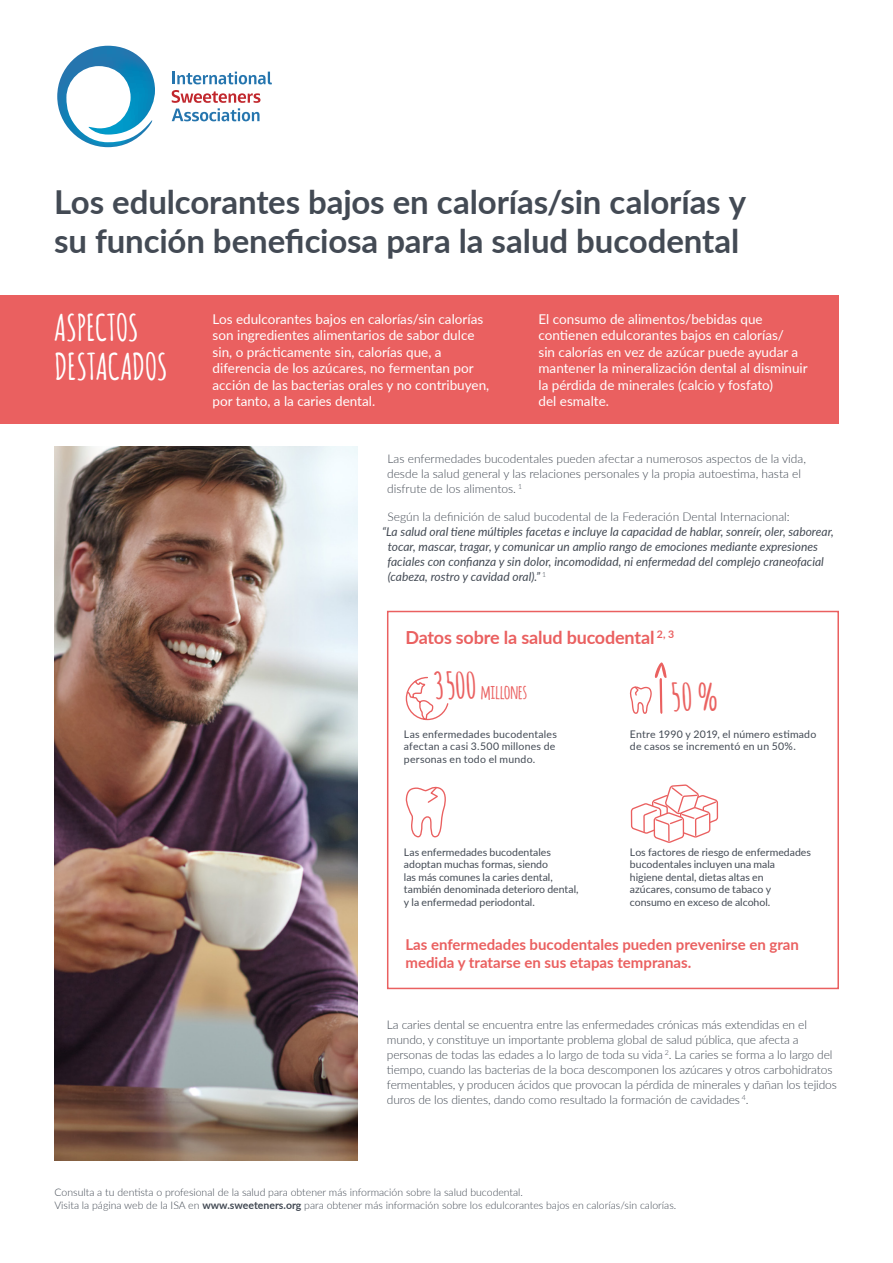
<style>
.page{position:relative;width:893px;height:1263px;background:#fff}
.page>*{position:absolute;margin:0;border:0;box-sizing:border-box;transform-origin:0 0}
.t1{font:700 37.5px "Amatic SC";color:#ea6160}
.t2{font:700 36px/38.2px "Amatic SC";letter-spacing:-.025em;color:#fff}
.t3{font:700 33px/39.6px "Lato";letter-spacing:-.005em;color:#434a54}
.t4{font:700 19.65px "Amatic";color:#ea6060}
.t5{font:700 18px "Lato";letter-spacing:-.01em;color:#ea6060}
.t6{font:700 15px/18px "Lato";color:#ea6060}
.t7{font:13.5px/16.5px "Lato";color:#fff}
.t8{font:300 12px/15px "Lato";letter-spacing:-.01em;color:#434a54}
.t9{font:italic 12px/15px "Lato";color:#434a54}
.t10{font:10.5px/12.6px "Lato";color:#434a54}
.t11{font:300 10.5px/12.6px "Lato";color:#434a54}
.t12{font:10.5px/12.6px "Lato";letter-spacing:.02em;color:#434a54}
.s1{font-size:36.15px}
.s2{font-weight:700}
</style>
<div class="page">
<svg style="left:57px;top:46px;width:98px;height:101px"></svg>
<svg style="left:172px;top:72px;width:100px;height:12px"></svg>
<svg style="left:172px;top:90px;width:88px;height:31px"></svg>
<div style="left:0;top:296px;width:839px;height:128px;background:#ea6060"></div>
<div style="left:387px;top:611px;width:452px;height:378px;border:2px solid #ea6060"></div>
<svg style="left:405px;top:676px;width:44px;height:45px"></svg>
<svg style="left:406px;top:786px;width:40px;height:52px"></svg>
<svg style="left:628px;top:610px;width:91px;height:233px"></svg>
<img style="left:54px;top:446px;width:303px;height:715px">
<h3 class="t3" style="left:54px;top:180px;width:694px">Los edulcorantes bajos en calorías/sin calorías y su función beneficiosa para la salud bucodental</h3>
<h2 class="t2" style="left:54px;top:306px;width:115px">ASPECTOS<br>DESTACADOS</h2>
<p class="t7" style="left:213px;top:310px;width:278px">Los edulcorantes bajos en calorías/sin calorías son ingredientes alimentarios de sabor dulce sin, o prácticamente sin, calorías que, a diferencia de los azúcares, no fermentan por acción de las bacterias orales y no contribuyen, por tanto, a la caries dental.</p>
<p class="t7" style="left:539px;top:310px;width:271px">El consumo de alimentos/bebidas que contienen edulcorantes bajos en calorías/<br>sin calorías en vez de azúcar puede ayudar a mantener la mineralización dental al disminuir la pérdida de minerales (calcio y fosfato)<br>del esmalte.</p>
<p class="t8" style="left:387px;top:451px;width:420px">Las enfermedades bucodentales pueden afectar a numerosos aspectos de la vida, desde la salud general y las relaciones personales y la propia autoestima, hasta el disfrute de los alimentos. <sup>1</sup></p>
<p class="t8" style="left:387px;top:509px;width:404px">Según la definición de salud bucodental de la Federación Dental Internacional:</p>
<p class="t9" style="left:388px;top:524px;width:448px;text-indent:-6px">“La salud oral tiene múltiples facetas e incluye la capacidad de hablar, sonreír, oler, saborear, tocar, mascar, tragar, y comunicar un amplio rango de emociones mediante expresiones faciales con confianza y sin dolor, incomodidad, ni enfermedad del complejo craneofacial (cabeza, rostro y cavidad oral).” <sup>1</sup></p>
<h3 class="t5" style="left:405px;top:624px;width:270px">Datos sobre la salud bucodental <sup>2,</sup> <sup>3</sup></h3>
<h3 class="t4" style="left:434px;top:677px;width:94px"><span class="s1">3 500</span> MILLONES</h3>
<p class="t12" style="left:404px;top:727px;width:154px">Las enfermedades bucodentales afectan a casi 3.500 millones de personas en todo el mundo.</p>
<h1 class="t1" style="left:670px;top:668px;width:50px">50 %</h1>
<p class="t12" style="left:630px;top:727px;width:188px">Entre 1990 y 2019, el número estimado de casos se incrementó en un 50%.</p>
<p class="t10" style="left:404px;top:845px;width:176px">Las enfermedades bucodentales adoptan muchas formas, siendo<br>las más comunes la caries dental, también denominada deterioro dental, y la enfermedad periodontal.</p>
<p class="t10" style="left:630px;top:845px;width:183px">Los factores de riesgo de enfermedades bucodentales incluyen una mala<br>higiene dental, dietas altas en<br>azúcares, consumo de tabaco y consumo en exceso de alcohol.</p>
<p class="t6" style="left:405px;top:935px;width:395px">Las enfermedades bucodentales pueden prevenirse en gran medida y tratarse en sus etapas tempranas.</p>
<p class="t8" style="left:387px;top:1016px;width:451px">La caries dental se encuentra entre las enfermedades crónicas más extendidas en el mundo, y constituye un importante problema global de salud pública, que afecta a personas de todas las edades a lo largo de toda su vida <sup>2</sup>. La caries se forma a lo largo del tiempo, cuando las bacterias de la boca descomponen los azúcares y otros carbohidratos fermentables, y producen ácidos que provocan la pérdida de minerales y dañan los tejidos duros de los dientes, dando como resultado la formación de cavidades <sup>4</sup>.</p>
<p class="t11" style="left:54px;top:1186px;width:623px">Consulta a tu dentista o profesional de la salud para obtener más información sobre la salud bucodental.<br>Visita la página web de la ISA en <span class="s2">www.sweeteners.org</span> para obtener más información sobre los edulcorantes bajos en calorías/sin calorías.</p>
</div>
